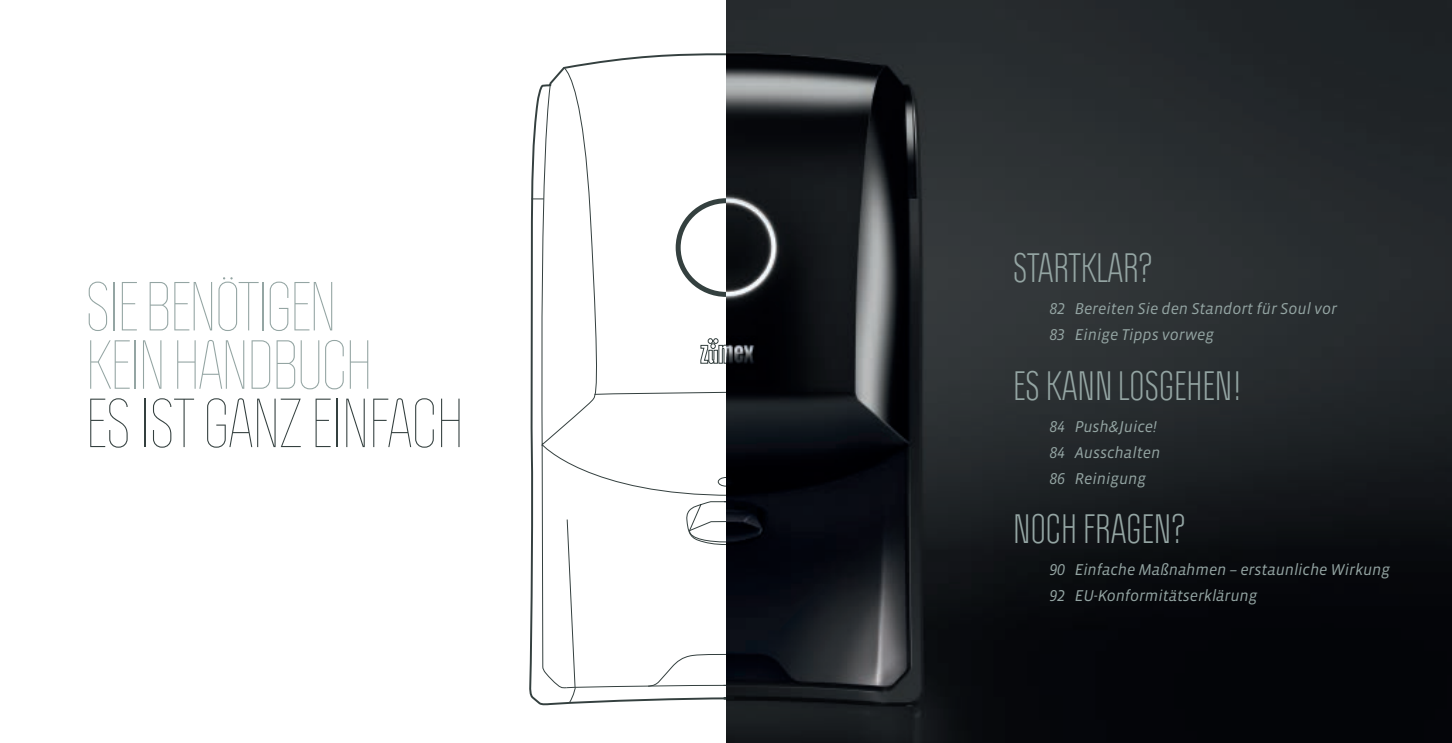
<style>
.page{position:relative;width:1452px;height:743px;background:#fff}
.page>*{position:absolute;margin:0;border:0;box-sizing:border-box;transform-origin:0 0}
.t1{font:300 60.6px/58.4px "Politica";letter-spacing:-.02em;color:#94a5a3}
.t2{font:300 60.6px "Politica";color:#34403f}
.t3{font:36px "Politica";letter-spacing:.005em;color:#94a5a3}
.t4{font:italic 16px/26px "Vista Sans";letter-spacing:-.005em;color:#94a5a3}
.s1{font-family:"Vista Sans Alt Book Ita";font-style:normal}
</style>
<div class="page">
<svg style="left:529px;top:53px;width:197px;height:653px"></svg>
<svg style="left:593px;top:390px;width:133px;height:5px"></svg>
<svg style="left:531px;top:198px;width:13px;height:1px"></svg>
<svg style="left:565px;top:444px;width:161px;height:260px"></svg>
<img style="left:726px;top:0;width:725px;height:743px">
<h1 class="t1" style="left:86px;top:277px;width:288px">SIE BENÖTIGEN<br>KEIN HANDBUCH</h1>
<h1 class="t2" style="left:86px;top:385px;width:379px">ES IST GANZ EINFACH</h1>
<h2 class="t3" style="left:1013px;top:245px;width:141px">STARTKLAR?</h2>
<p class="t4" style="left:1049px;top:295px;width:289px"><span class="s1">82</span> Bereiten Sie den Standort für Soul vor<br><span class="s1">83</span> Einige Tipps vorweg</p>
<h2 class="t3" style="left:1013px;top:363px;width:231px">ES KANN LOSGEHEN!</h2>
<p class="t4" style="left:1049px;top:413px;width:112px"><span class="s1">84</span> Push&amp;Juice!<br><span class="s1">84</span> Ausschalten<br><span class="s1">86</span> Reinigung</p>
<h2 class="t3" style="left:1013px;top:506px;width:174px">NOCH FRAGEN?</h2>
<p class="t4" style="left:1049px;top:557px;width:342px"><span class="s1">90</span> Einfache Maßnahmen – erstaunliche Wirkung<br><span class="s1">92</span> EU-Konformitätserklärung</p>
</div>
